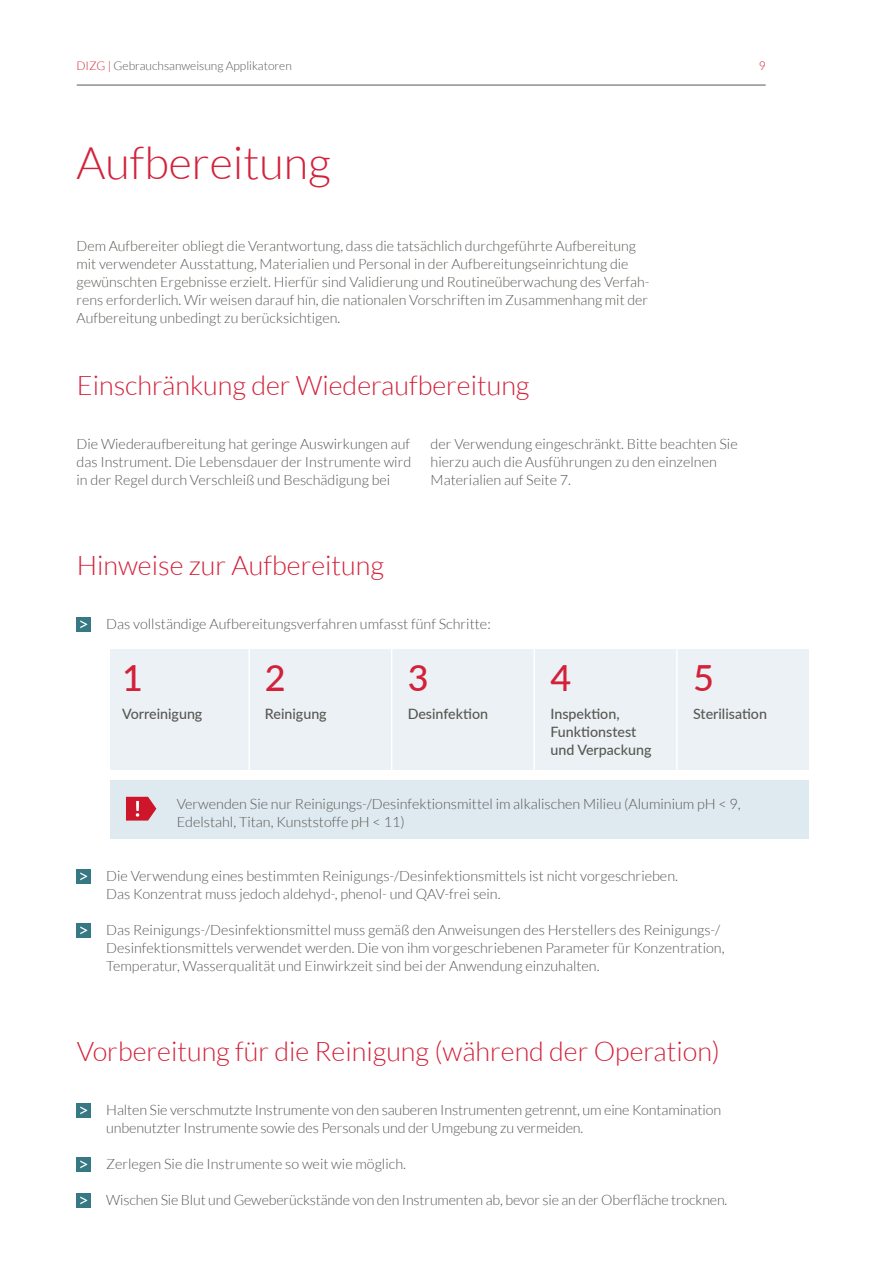
<style>
.page{position:relative;width:893px;height:1263px;background:#fff}
.page>*{position:absolute;margin:0;border:0;box-sizing:border-box;transform-origin:0 0}
.t1{font:300 45px "Lato";color:#d3213a}
.t2{font:500 36px "Lato";color:#d3213a}
.t3{font:300 27px "Lato";color:#d3213a}
.t4{font:300 14.25px/18px "Lato";color:#575756}
.t5{font:300 14.25px/18px "Lato";color:#585853}
.t6{font:500 14.25px/18px "Lato";color:#585853}
.t7{font:300 12px "Lato";color:#585853}
.t8{font:300 12px "Lato";color:#d3213a}
.s1{color:#d3213a}
</style>
<div class="page">
<div style="left:111px;top:649px;width:698px;height:120px;background:#ebf1f5"></div>
<div style="left:77px;top:617px;width:14px;height:15px;background:#377885"></div>
<svg style="left:80px;top:620px;width:7px;height:8px"></svg>
<div style="left:77px;top:1103px;width:14px;height:15px;background:#377885"></div>
<svg style="left:80px;top:1106px;width:7px;height:8px"></svg>
<div style="left:77px;top:1157px;width:14px;height:15px;background:#377885"></div>
<svg style="left:80px;top:1160px;width:7px;height:8px"></svg>
<div style="left:77px;top:1193px;width:14px;height:15px;background:#377885"></div>
<svg style="left:80px;top:1196px;width:7px;height:8px"></svg>
<div style="left:77px;top:869px;width:14px;height:15px;background:#377885"></div>
<svg style="left:80px;top:872px;width:7px;height:8px"></svg>
<div style="left:77px;top:923px;width:14px;height:15px;background:#377885"></div>
<svg style="left:80px;top:926px;width:7px;height:8px"></svg>
<div style="left:111px;top:779px;width:698px;height:59px;background:#dfe9f0"></div>
<svg style="left:126px;top:797px;width:30px;height:23px"></svg>
<hr style="left:248px;top:643px;width:2px;height:133px;background:#fff">
<hr style="left:391px;top:643px;width:1px;height:133px;background:#fff">
<hr style="left:534px;top:643px;width:1px;height:133px;background:#fff">
<hr style="left:676px;top:643px;width:2px;height:133px;background:#fff">
<hr style="left:77px;top:85px;width:689px;height:1px;background:#585853">
<p class="t7" style="left:77px;top:59px;width:217px"><span class="s1">DIZG |</span> Gebrauchsanweisung Applikatoren</p>
<p class="t8" style="left:759px;top:60px;width:8px">9</p>
<h1 class="t1" style="left:77px;top:138px;width:256px">Aufbereitung</h1>
<p class="t5" style="left:77px;top:237px;width:574px">Dem Aufbereiter obliegt die Verantwortung, dass die tatsächlich durchgeführte Aufbereitung mit verwendeter Ausstattung, Materialien und Personal in der Aufbereitungseinrichtung die gewünschten Ergebnisse erzielt. Hierfür sind Validierung und Routineüberwachung des Verfah&shy;rens erforderlich. Wir weisen darauf hin, die nationalen Vorschriften im Zusammenhang mit der Aufbereitung unbedingt zu berücksichtigen.</p>
<h3 class="t3" style="left:77px;top:370px;width:454px">Einschränkung der Wiederaufbereitung</h3>
<p class="t4" style="left:77px;top:435px;width:336px;text-align:justify">Die Wiederaufbereitung hat geringe Auswirkungen auf das Instrument. Die Lebensdauer der Instrumente wird in der Regel durch Verschleiß und Beschädigung bei</p>
<p class="t4" style="left:431px;top:435px;width:309px">der Verwendung eingeschränkt. Bitte beachten Sie hierzu auch die Ausführungen zu den einzelnen<br>Materialien auf Seite 7.</p>
<h3 class="t3" style="left:77px;top:550px;width:309px">Hinweise zur Aufbereitung</h3>
<p class="t4" style="left:106px;top:615px;width:386px">Das vollständige Aufbereitungsverfahren umfasst fünf Schritte:</p>
<h2 class="t2" style="left:122px;top:651px;width:22px">1</h2>
<h2 class="t2" style="left:265px;top:651px;width:22px">2</h2>
<h2 class="t2" style="left:408px;top:651px;width:22px">3</h2>
<h2 class="t2" style="left:550px;top:651px;width:22px">4</h2>
<h2 class="t2" style="left:693px;top:651px;width:22px">5</h2>
<p class="t6" style="left:265px;top:704px;width:63px">Reinigung</p>
<p class="t6" style="left:408px;top:704px;width:82px">Desinfektion</p>
<p class="t6" style="left:550px;top:704px;width:103px">Inspektion,<br>Funktionstest und Verpackung</p>
<p class="t6" style="left:693px;top:704px;width:75px">Sterilisation</p>
<p class="t6" style="left:122px;top:704px;width:82px">Vorreinigung</p>
<p class="t5" style="left:177px;top:795px;width:566px">Verwenden Sie nur Reinigungs-/Desinfektionsmittel im alkalischen Milieu (Aluminium pH &lt; 9,<br>Edelstahl, Titan, Kunststoffe pH &lt; 11)</p>
<p class="t4" style="left:106px;top:867px;width:573px">Die Verwendung eines bestimmten Reinigungs-/Desinfektionsmittels ist nicht vorgeschrieben.<br>Das Konzentrat muss jedoch aldehyd-, phenol- und QAV-frei sein.</p>
<p class="t4" style="left:106px;top:921px;width:620px">Das Reinigungs-/Desinfektionsmittel muss gemäß den Anweisungen des Herstellers des Reinigungs-/<br>Desinfektionsmittels verwendet werden. Die von ihm vorgeschriebenen Parameter für Konzentration,<br>Temperatur, Wasserqualität und Einwirkzeit sind bei der Anwendung einzuhalten.</p>
<h3 class="t3" style="left:77px;top:1036px;width:645px">Vorbereitung für die Reinigung (während der Operation)</h3>
<p class="t4" style="left:106px;top:1101px;width:616px">Halten Sie verschmutzte Instrumente von den sauberen Instrumenten getrennt, um eine Kontamination unbenutzter Instrumente sowie des Personals und der Umgebung zu vermeiden.</p>
<p class="t4" style="left:106px;top:1155px;width:301px">Zerlegen Sie die Instrumente so weit wie möglich.</p>
<p class="t4" style="left:106px;top:1191px;width:623px">Wischen Sie Blut und Geweberückstände von den Instrumenten ab, bevor sie an der Oberfläche trocknen.</p>
</div>
